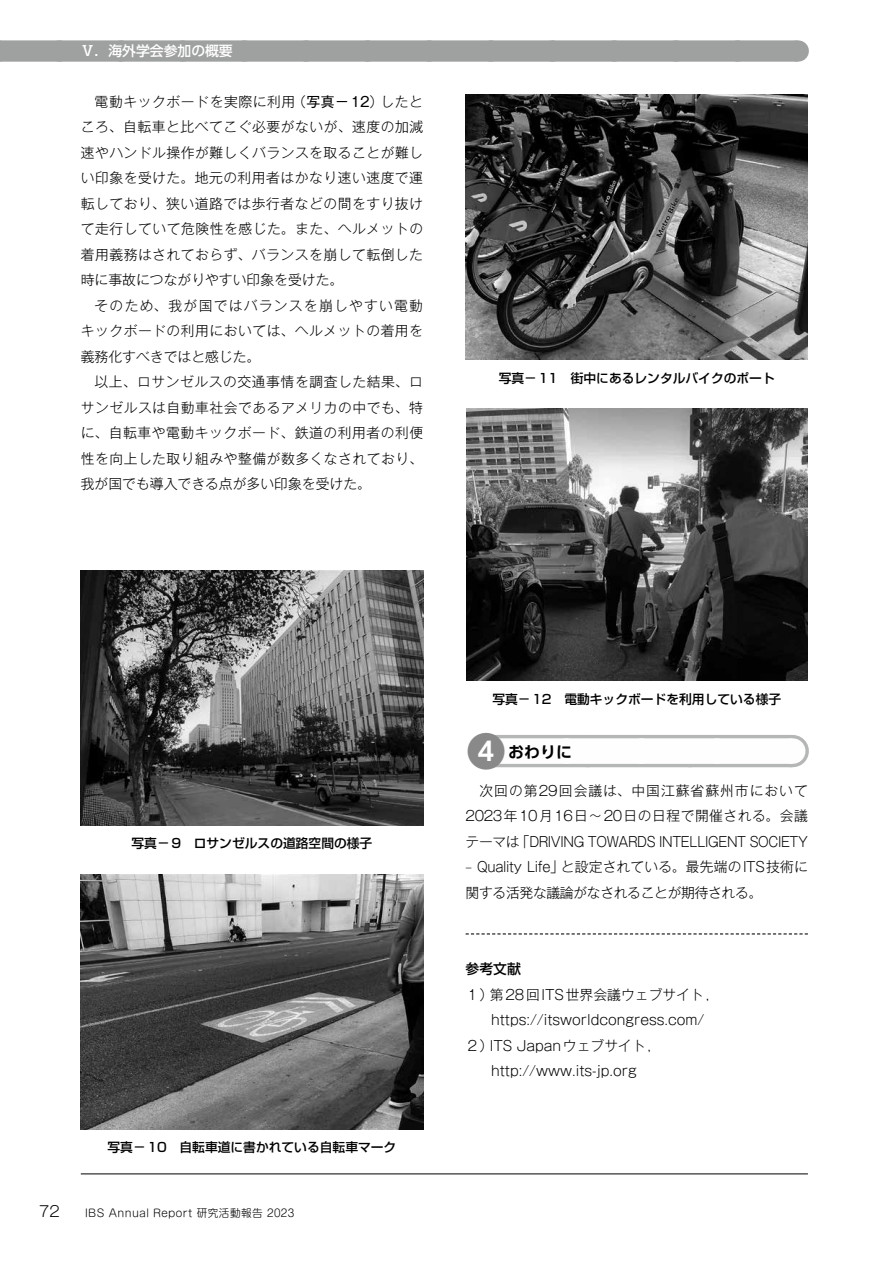
<style>
.page{position:relative;width:893px;height:1263px;background:#fff}
.page>*{position:absolute;margin:0;border:0;box-sizing:border-box;transform-origin:0 0}
.t1{font:700 15.9px "UD Shin Go Pro De";color:#000}
.t2{font:300 14.85px "Gothic MB101 Pro";color:#000}
.t3{font:300 13.8px/25.5px "Gothic MB101 Pro";color:#000;text-align:justify}
.t4{font:300 13.8px/25.5px "Gothic MB101 Pro";letter-spacing:-.025em;color:#000;scale:.94 1}
.t5{font:500 13.8px "UD Shin Go Pro";color:#fff}
.t6{font:500 13.8px "Shin Go Pro";color:#000}
.t7{font:500 12.75px "Shin Go Pro";color:#000}
.t8{font:300 10.65px "Shin M Go Pro";letter-spacing:.04em;color:#000}
.s1{font-weight:400}
.s2{font-size:41.4px;color:#898989}
.s3{font-size:25.5px;color:#fff}
</style>
<div class="page">
<hr style="left:81px;top:1174px;width:727px;height:1px;background:#000">
<div style="left:0;top:40px;width:797px;height:22px;background:#9fa0a0"></div>
<svg style="left:59px;top:40px;width:707px;height:22px"></svg>
<svg style="left:797px;top:40px;width:1px;height:22px"></svg>
<svg style="left:487px;top:735px;width:305px;height:32px"></svg>
<hr style="left:486px;top:735px;width:1px;height:32px;background:#b5b6b6">
<hr style="left:792px;top:735px;width:1px;height:32px;background:#b5b6b6">
<div style="left:491px;top:738px;width:301px;height:26px;background:#fefefe"></div>
<svg style="left:566px;top:735px;width:188px;height:32px"></svg>
<svg style="left:792px;top:738px;width:1px;height:26px"></svg>
<svg style="left:466px;top:933px;width:342px;height:1px"></svg>
<img style="left:81px;top:570px;width:342px;height:255px">
<img style="left:81px;top:874px;width:342px;height:255px">
<img style="left:466px;top:94px;width:342px;height:266px">
<img style="left:466px;top:409px;width:341px;height:272px">
<p class="t5" style="left:81px;top:40px;width:154px">Ⅴ．海外学会参加の概要</p>
<p class="t3" style="left:81px;top:87px;width:344px;text-indent:14px">電動キックボードを実際に利用（<span class="s1">写真－12</span>）したところ、自転車と比べてこぐ必要がないが、速度の加減速やハンドル操作が難しくバランスを取ることが難しい印象を受けた。地元の利用者はかなり速い速度で運転しており、狭い道路では歩行者などの間をすり抜けて走行していて危険性を感じた。また、ヘルメットの着用義務はされておらず、バランスを崩して転倒した時に事故につながりやすい印象を受けた。</p>
<p class="t3" style="left:81px;top:291px;width:344px;text-indent:14px">そのため、我が国ではバランスを崩しやすい電動キックボードの利用においては、ヘルメットの着用を義務化すべきではと感じた。</p>
<p class="t3" style="left:81px;top:367px;width:344px;text-indent:14px">以上、ロサンゼルスの交通事情を調査した結果、ロサンゼルスは自動車社会であるアメリカの中でも、特に、自転車や電動キックボード、鉄道の利用者の利便性を向上した取り組みや整備が数多くなされており、我が国でも導入できる点が多い印象を受けた。</p>
<p class="t7" style="left:499px;top:367px;width:278px">写真－11　街中にあるレンタルバイクのポート</p>
<p class="t7" style="left:131px;top:833px;width:242px">写真－9　ロサンゼルスの道路空間の様子</p>
<p class="t7" style="left:108px;top:1137px;width:290px">写真－10　自転車道に書かれている自転車マーク</p>
<p class="t2" style="left:39px;top:1198px;width:22px">72</p>
<p class="t8" style="left:85px;top:1204px;width:211px">IBS Annual Report 研究活動報告 2023</p>
<p class="t7" style="left:492px;top:688px;width:290px">写真－12　電動キックボードを利用している様子</p>
<p class="t1" style="left:466px;top:739px;width:108px"><span class="s2">●</span><span class="s3">4</span> おわりに</p>
<p class="t3" style="left:466px;top:776px;width:344px;text-indent:14px">次回の第29回会議は、中国江蘇省蘇州市において2023年10月16日～20日の日程で開催される。会議テーマは「DRIVING TOWARDS INTELLIGENT SOCIETY</p>
<p class="t4" style="left:466px;top:852px;width:366px">– Quality Life」と設定されている。最先端のITS技術に関する活発な議論がなされることが期待される。</p>
<p class="t6" style="left:466px;top:958px;width:57px">参考文献</p>
<p class="t3" style="left:466px;top:980px;width:245px">１）第28回ITS世界会議ウェブサイト,</p>
<p class="t3" style="left:491px;top:1005px;width:215px">https://itsworldcongress.com/</p>
<p class="t3" style="left:466px;top:1031px;width:187px">２）ITS Japanウェブサイト,</p>
<p class="t3" style="left:491px;top:1056px;width:147px">http://www.its-jp.org</p>
</div>
